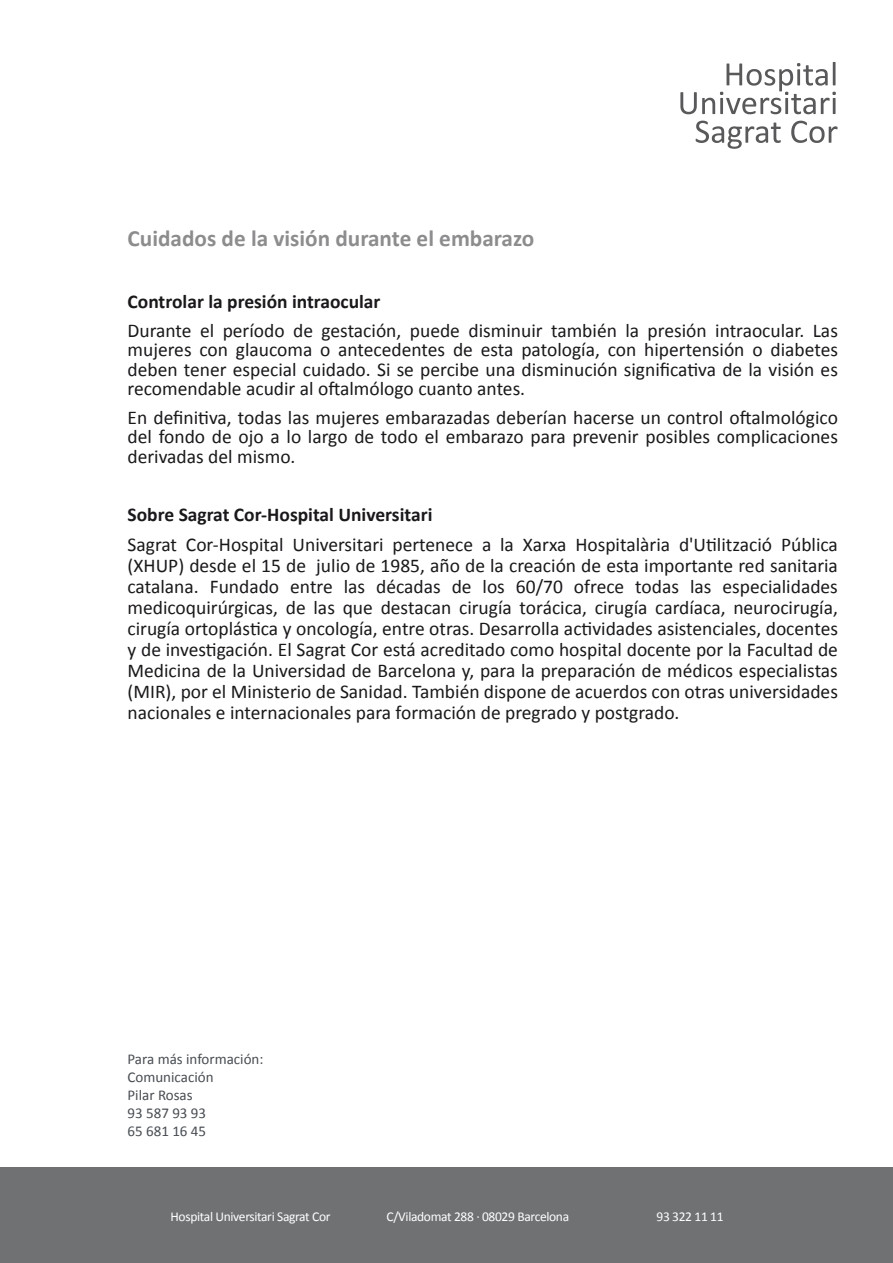
<style>
.page{position:relative;width:893px;height:1263px;background:#fff}
.page>*{position:absolute;margin:0;border:0;box-sizing:border-box;transform-origin:0 0}
.t1{font:700 23.25px "Calibri";color:rgb(27 24 28/.5)}
.t2{font:19.5px/21px "Calibri";color:#1b181c;text-align:justify}
.t3{font:700 19.5px "Calibri";color:#1b181c}
.t4{font:15px/18px "Calibri";color:#484d52}
.t5{font:13.5px "Calibri";letter-spacing:-.025em;color:#fff}
</style>
<div class="page">
<div style="left:0;top:1167px;width:893px;height:96px;background:#707173"></div>
<svg style="left:680px;top:62px;width:156px;height:52px"></svg>
<svg style="left:696px;top:121px;width:85px;height:28px"></svg>
<svg style="left:791px;top:121px;width:46px;height:22px"></svg>
<p class="t1" style="left:128px;top:224px;width:408px">Cuidados de la visión durante el embarazo</p>
<p class="t3" style="left:128px;top:289px;width:254px">Controlar la presión intraocular</p>
<p class="t2" style="left:128px;top:320px;width:712px;line-height:19.5px">Durante el período de gestación, puede disminuir también la presión intraocular. Las mujeres con glaucoma o antecedentes de esta patología, con hipertensión o diabetes deben tener especial cuidado. Si se percibe una disminución significativa de la visión es recomendable acudir al oftalmólogo cuanto antes.</p>
<p class="t2" style="left:128px;top:407px;width:712px;line-height:19.5px">En definitiva, todas las mujeres embarazadas deberían hacerse un control oftalmológico del fondo de ojo a lo largo de todo el embarazo para prevenir posibles complicaciones derivadas del mismo.</p>
<p class="t3" style="left:128px;top:502px;width:306px">Sobre Sagrat Cor-Hospital Universitari</p>
<p class="t2" style="left:128px;top:534px;width:712px">Sagrat Cor-Hospital Universitari pertenece a la Xarxa Hospitalària d'Utilització Pública (XHUP) desde el 15 de julio de 1985, año de la creación de esta importante red sanitaria catalana. Fundado entre las décadas de los 60/70 ofrece todas las especialidades medicoquirúrgicas, de las que destacan cirugía torácica, cirugía cardíaca, neurocirugía, cirugía ortoplástica y oncología, entre otras. Desarrolla actividades asistenciales, docentes y de investigación. El Sagrat Cor está acreditado como hospital docente por la Facultad de Medicina de la Universidad de Barcelona y, para la preparación de médicos especialistas (MIR), por el Ministerio de Sanidad. También dispone de acuerdos con otras universidades nacionales e internacionales para formación de pregrado y postgrado.</p>
<p class="t4" style="left:128px;top:1049px;width:137px">Para más información:<br>Comunicación<br>Pilar Rosas<br>93 587 93 93<br>65 681 16 45</p>
<p class="t5" style="left:171px;top:1208px;width:161px">Hospital Universitari Sagrat Cor</p>
<p class="t5" style="left:387px;top:1208px;width:184px">C/Viladomat 288 · 08029 Barcelona</p>
<p class="t5" style="left:656px;top:1208px;width:69px">93 322 11 11</p>
</div>
